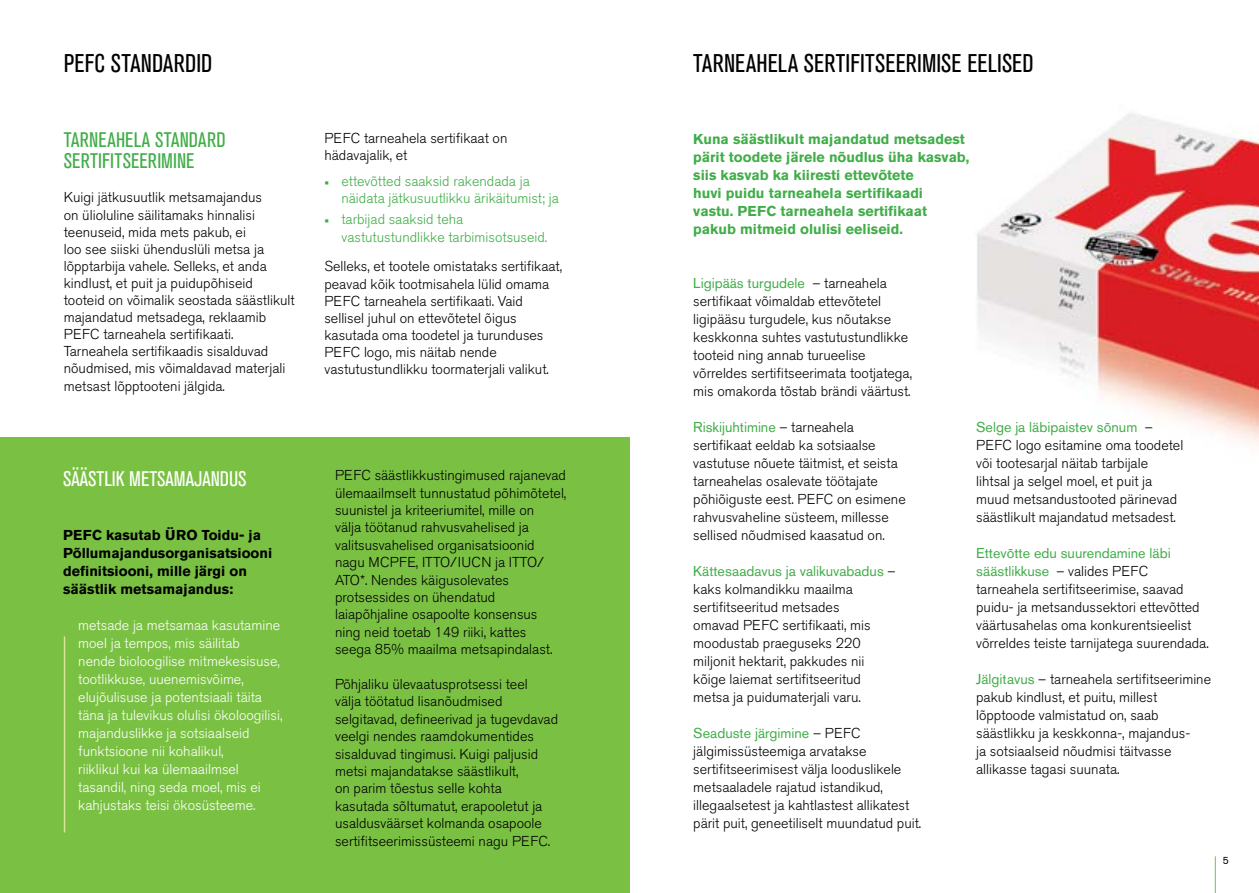
<style>
.page{position:relative;width:1259px;height:893px;background:#fff}
.page>*{position:absolute;margin:0;border:0;box-sizing:border-box;transform-origin:0 0}
.t1{font:condensed 25.5px "Akzidenz Grotesk BE";letter-spacing:.005em;color:#000}
.t2{font:condensed 21px/21px "Akzidenz Grotesk BE";letter-spacing:.005em;color:#41ad49}
.t3{font:condensed 21px "Akzidenz Grotesk BE";color:#fff}
.t4{font:300 14.25px/18px "Akzidenz Grotesk BE";color:#000}
.t5{font:300 14.25px/18px "Akzidenz Grotesk BE";color:#fff}
.t6{font:700 14.25px/18px "Akzidenz Grotesk BE";color:#41ad49}
.t7{font:300 14.25px/17.1px "Akzidenz Grotesk BE";color:#41ad49}
.t8{font:700 14.25px/18px "Akzidenz Grotesk BE";color:#000}
.t9{font:10.5px "Akzidenz Grotesk BE";color:#000}
.s1{font-weight:400;color:#41ad49}
</style>
<div class="page">
<hr style="left:1215px;top:856px;width:1px;height:37px;background:#7ac143">
<img style="left:977px;top:113px;width:282px;height:332px">
<div style="left:0;top:437px;width:629px;height:456px;background:#7ac143"></div>
<hr style="left:64px;top:636px;width:1px;height:196px;background:#d6e599">
<h1 class="t1" style="left:64px;top:49px;width:150px">PEFC STANDARDID</h1>
<h1 class="t1" style="left:693px;top:49px;width:339px">TARNEAHELA SERTIFITSEERIMISE EELISED</h1>
<h2 class="t2" style="left:64px;top:130px;width:163px;text-indent:91px">STANDARD<br>SERTIFITSEERIMINE</h2>
<p class="t4" style="left:64px;top:189px;width:232px;line-height:17.1px">Kuigi jätkusuutlik metsamajandus<br>on ülioluline säilitamaks hinnalisi teenuseid, mida mets pakub, ei<br>loo see siiski ühenduslüli metsa ja lõpptarbija vahele. Selleks, et anda kindlust, et puit ja puidupõhiseid tooteid on võimalik seostada säästlikult majandatud metsadega, reklaamib PEFC tarneahela sertifikaati.<br>Tarneahela sertifikaadis sisalduvad nõudmised, mis võimaldavad materjali metsast lõpptooteni jälgida.</p>
<h2 class="t2" style="left:64px;top:130px;width:18px">TARNEAHELA</h2>
<p class="t4" style="left:324px;top:130px;width:184px;line-height:17.1px">PEFC tarneahela sertifikaat on hädavajalik, et</p>
<p class="t7" style="left:341px;top:173px;width:219px;text-indent:-17px">• ettevõtted saaksid rakendada ja näidata jätkusuutlikku ärikäitumist; ja</p>
<p class="t7" style="left:341px;top:211px;width:207px;text-indent:-17px">• tarbijad saaksid teha vastutustundlikke tarbimisotsuseid.</p>
<p class="t4" style="left:324px;top:258px;width:239px;line-height:17.1px">Selleks, et tootele omistataks sertifikaat, peavad kõik tootmisahela lülid omama PEFC tarneahela sertifikaati. Vaid sellisel juhul on ettevõtetel õigus kasutada oma toodetel ja turunduses PEFC logo, mis näitab nende vastutustundlikku toormaterjali valikut.</p>
<h2 class="t3" style="left:63px;top:467px;width:185px">SÄÄSTLIK METSAMAJAN DUS</h2>
<p class="t8" style="left:63px;top:526px;width:211px">PEFC kasutab ÜRO Toidu- ja<br>Põllumajandusorganisatsiooni definitsiooni, mille järgi on säästlik metsamajandus:</p>
<p class="t5" style="left:78px;top:616px;width:206px">metsade ja metsamaa kasutamine moel ja tempos, mis säilitab<br>nende bioloogilise mitmekesisuse, tootlikkuse, uuenemisvõime, elujõulisuse ja potentsiaali täita täna ja tulevikus olulisi ökoloogilisi, majanduslikke ja sotsiaalseid funktsioone nii kohalikul,<br>riiklikul kui ka ülemaailmsel tasandil, ning seda moel, mis ei kahjustaks teisi ökosüsteeme.</p>
<p class="t4" style="left:335px;top:467px;width:233px;line-height:17.4px">PEFC säästlikkustingimused rajanevad ülemaailmselt tunnustatud põhimõtetel, suunistel ja kriteeriumitel, mille on<br>välja töötanud rahvusvahelised ja valitsusvahelised organisatsioonid nagu MCPFE, ITTO/IUCN ja ITTO/ ATO*. Nendes käigusolevates protsessides on ühendatud laiapõhjaline osapoolte konsensus ning neid toetab 149 riiki, kattes<br>seega 85% maailma metsapindalast.</p>
<p class="t4" style="left:335px;top:676px;width:225px;line-height:17.4px">Põhjaliku ülevaatusprotsessi teel<br>välja töötatud lisanõudmised selgitavad, defineerivad ja tugevdavad veelgi nendes raamdokumentides sisalduvad tingimusi. Kuigi paljusid metsi majandatakse säästlikult,<br>on parim tõestus selle kohta kasutada sõltumatut, erapooletut ja usaldusväärset kolmanda osapoole sertifitseerimissüsteemi nagu PEFC.</p>
<p class="t6" style="left:693px;top:130px;width:278px">Kuna säästlikult majandatud metsadest pärit toodete järele nõudlus üha kasvab, siis kasvab ka kiiresti ettevõtete<br>huvi puidu tarneahela sertifikaadi<br>vastu. PEFC tarneahela sertifikaat pakub mitmeid olulisi eeliseid.</p>
<p class="t4" style="left:693px;top:274px;width:220px"><span class="s1">Ligipääs turgudele</span> – tarneahela sertifikaat võimaldab ettevõtetel ligipääsu turgudele, kus nõutakse keskkonna suhtes vastutustundlikke tooteid ning annab turueelise võrreldes sertifitseerimata tootjatega, mis omakorda tõstab brändi väärtust.</p>
<p class="t4" style="left:693px;top:418px;width:214px"><span class="s1">Riskijuhtimine</span> – tarneahela sertifikaat eeldab ka sotsiaalse vastutuse nõuete täitmist, et seista tarneahelas osalevate töötajate põhiõiguste eest. PEFC on esimene rahvusvaheline süsteem, millesse sellised nõudmised kaasatud on.</p>
<p class="t4" style="left:693px;top:562px;width:204px"><span class="s1">Kättesaadavus ja valikuvabadus</span> – kaks kolmandikku maailma sertifitseeritud metsades<br>omavad PEFC sertifikaati, mis moodustab praeguseks 220 miljonit hektarit, pakkudes nii kõige laiemat sertifitseeritud metsa ja puidumaterjali varu.</p>
<p class="t4" style="left:693px;top:724px;width:229px"><span class="s1">Seaduste järgimine</span> – PEFC jälgimissüsteemiga arvatakse sertifitseerimisest välja looduslikele metsaaladele rajatud istandikud, illegaalsetest ja kahtlastest allikatest pärit puit, geneetiliselt muundatud puit.</p>
<p class="t4" style="left:976px;top:418px;width:209px"><span class="s1">Selge ja läbipaistev sõnum</span> – PEFC logo esitamine oma toodetel või tootesarjal näitab tarbijale lihtsal ja selgel moel, et puit ja muud metsandustooted pärinevad säästlikult majandatud metsadest.</p>
<p class="t4" style="left:976px;top:544px;width:234px"><span class="s1">Ettevõtte edu suurendamine läbi säästlikkuse</span> – valides PEFC tarneahela sertifitseerimise, saavad puidu- ja metsandussektori ettevõtted väärtusahelas oma konkurentsieelist võrreldes teiste tarnijatega suurendada.</p>
<p class="t4" style="left:976px;top:670px;width:236px"><span class="s1">Jälgitavus</span> – tarneahela sertifitseerimine pakub kindlust, et puitu, millest lõpptoode valmistatud on, saab säästlikku ja keskkonna-, majandus-<br>ja sotsiaalseid nõudmisi täitvasse allikasse tagasi suunata.</p>
<p class="t9" style="left:1222px;top:854px;width:8px">5</p>
</div>
